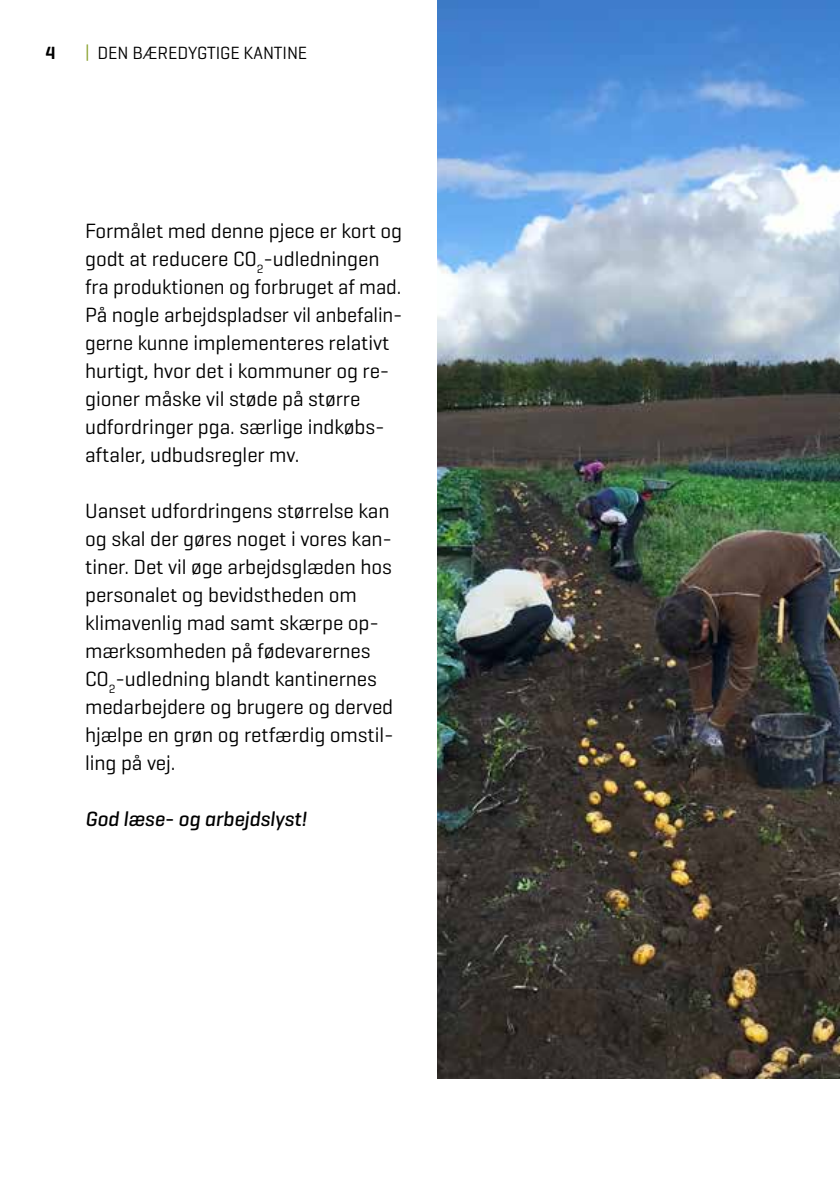
<style>
.page{position:relative;width:840px;height:1191px;background:#fff}
.page>*{position:absolute;margin:0;border:0;box-sizing:border-box;transform-origin:0 0}
.t1{font:21px/28px "Geogrotesque";letter-spacing:-.005em;color:#000}
.t2{font:italic 500 21px "Geogrotesque";letter-spacing:-.005em;color:#000}
.t3{font:18px "Geogrotesque";letter-spacing:-.005em;color:#000}
.t4{font:600 18px "Geogrotesque";color:#000}
.s1{color:#8aa230}
</style>
<div class="page">
<img style="left:437px;top:0;width:402px;height:1078px">
<p class="t4" style="left:45px;top:42px;width:12px">4</p>
<p class="t3" style="left:85px;top:42px;width:224px"><span class="s1">|</span> DEN BÆREDYGTIGE KANTINE</p>
<p class="t1" style="left:85px;top:216px;width:319px">Formålet med denne pjece er kort og godt at reducere CO<sub>2</sub>-udledningen fra produktionen og forbruget af mad.<br>På nogle arbejdspladser vil anbefalin&shy;gerne kunne implementeres relativt hurtigt, hvor det i kommuner og re&shy;gioner måske vil støde på større udfordringer pga. særlige indkøbs&shy;aftaler, udbudsregler mv.</p>
<p class="t1" style="left:85px;top:496px;width:310px">Uanset udfordringens størrelse kan og skal der gøres noget i vores kan&shy;tiner. Det vil øge arbejdsglæden hos personalet og bevidstheden om klimavenlig mad samt skærpe op&shy;mærksomheden på fødevarernes<br>CO<sub>2</sub>-udledning blandt kantinernes medarbejdere og brugere og derved hjælpe en grøn og retfærdig omstil&shy;ling på vej.</p>
<p class="t2" style="left:85px;top:806px;width:223px">God læse- og arbejdslyst!</p>
</div>
